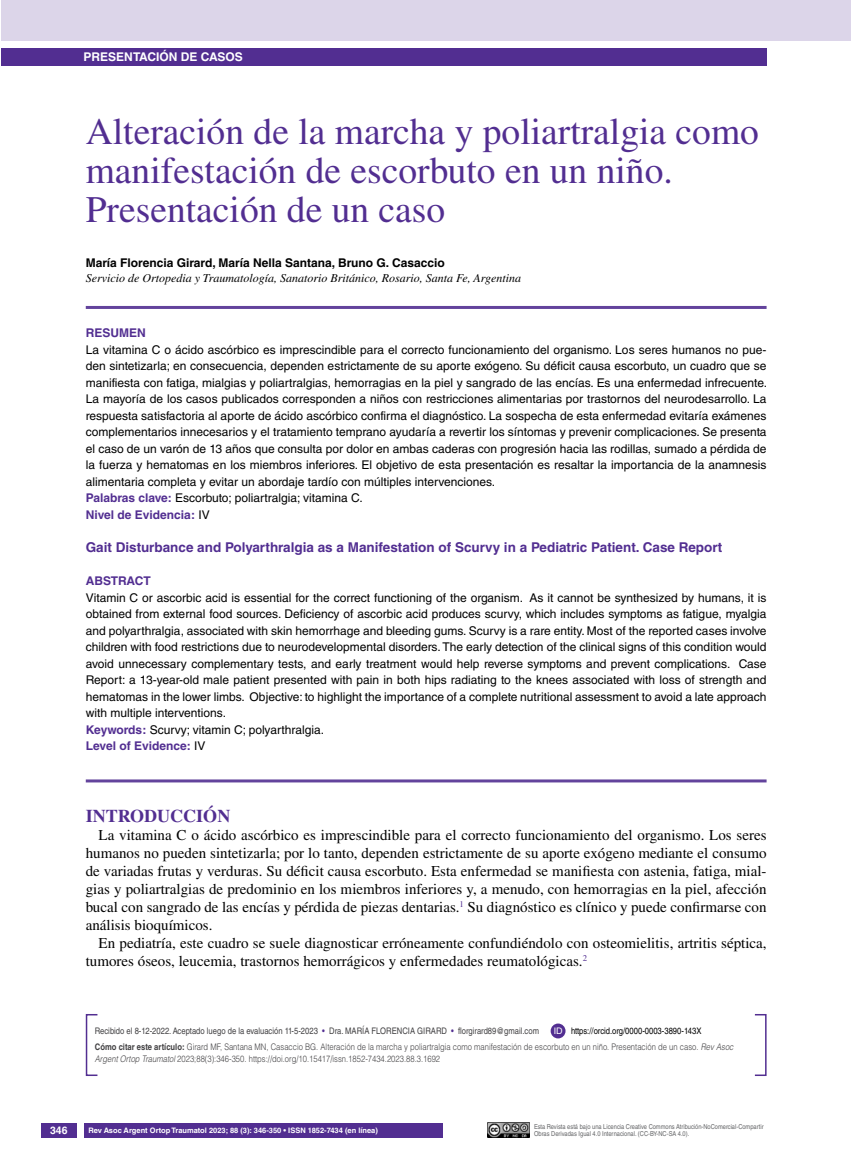
<style>
.page{position:relative;width:851px;height:1170px;background:#fff}
.page>*{position:absolute;margin:0;border:0;box-sizing:border-box;transform-origin:0 0}
.t1{font:37.5px/39px "Times LT Std";color:#522e91}
.t2{font:700 18px "Times LT Std";color:#522e91}
.t3{font:15px/18px "Times LT Std";color:#000;text-align:justify}
.t4{font:700 13.5px "Helvetica LT Std";color:#522e91}
.t5{font:12px/16.5px "Helvetica LT Std";color:#000}
.t6{font:italic 12px "Times LT Std";color:#000}
.t7{font:700 12px "Helvetica LT Std";color:#000}
.t8{font:700 12px "Helvetica LT Std";color:#fff}
.t9{font:700 12px "Helvetica LT Std";color:#522e91}
.t10{font:700 10.5px "Helvetica LT Std";color:#fff}
.t11{font:300 9px/16.2px "Helvetica LT Std";color:#414042;scale:.85 1}
.t12{font:9px "Helvetica LT Std";color:#414042;scale:.85 1}
.t13{font:9px "Helvetica LT Std";color:#fff}
.t14{font:700 7.5px "Helvetica LT Std";color:#fff}
.t15{font:6.75px/7.5px "Helvetica LT Std";color:#636466;scale:.85 1}
.s1{font-weight:700;color:#522e91}
.s2{color:#522e91}
.s3{font-weight:400;color:#000}
.s4{font-weight:700}
.s5{font-style:italic}
</style>
<div class="page">
<div style="left:41px;top:1123px;width:36px;height:14px;background:#522e91"></div>
<div style="left:1px;top:49px;width:765px;height:17px;background:#522e91"></div>
<hr style="left:86px;top:306px;width:680px;height:3px;background:#63439c">
<hr style="left:86px;top:779px;width:680px;height:3px;background:#63439c">
<img style="left:487px;top:1122px;width:42px;height:15px">
<div style="left:1px;top:0;width:849px;height:40px;background:#dcd5e9"></div>
<div style="left:84px;top:1123px;width:358px;height:14px;background:#522e91"></div>
<div style="left:86px;top:1013px;width:12px;height:62px;border:2px solid #522e91"></div>
<div style="left:754px;top:1013px;width:12px;height:62px;border:2px solid #522e91"></div>
<div style="left:550px;top:1023px;width:15px;height:15px;background:#522e91;border-radius:50%"></div>
<p class="t8" style="left:84px;top:50px;width:26px">PRESENT</p>
<p class="t8" style="left:139px;top:50px;width:104px">ACIÓN DE CASOS</p>
<h1 class="t1" style="left:86px;top:112px;width:674px">Alteración de la marcha y poliartralgia como manifestación de escorbuto en un niño.<br>Presentación de un caso</h1>
<p class="t7" style="left:86px;top:256px;width:360px">María Florencia Girard, María Nella Santana, Bruno G. Casaccio</p>
<p class="t6" style="left:86px;top:272px;width:437px">Servicio de Ortopedia y Traumatología, Sanatorio Británico, Rosario, Santa Fe, Argentina</p>
<p class="t9" style="left:86px;top:326px;width:61px">Resumen</p>
<p class="t5" style="left:86px;top:341px;width:682px">La vitamina C o ácido ascórbico es imprescindible para el correcto funcionamiento del organismo. Los seres humanos no pue&shy;den sintetizarla; en consecuencia, dependen estrictamente de su aporte exógeno. Su déficit causa escorbuto, un cuadro que se manifiesta con fatiga, mialgias y poliartralgias, hemorragias en la piel y sangrado de las encías. Es una enfermedad infrecuente.<br>La mayoría de los casos publicados corresponden a niños con restricciones alimentarias por trastornos del neurodesarrollo. La respuesta satisfactoria al aporte de ácido ascórbico confirma el diagnóstico. La sospecha de esta enfermedad evitaría exámenes complementarios innecesarios y el tratamiento temprano ayudaría a revertir los síntomas y prevenir complicaciones. Se presenta el caso de un varón de 13 años que consulta por dolor en ambas caderas con progresión hacia las rodillas, sumado a pérdida de la fuerza y hematomas en los miembros inferiores. El objetivo de esta presentación es resaltar la importancia de la anamnesis alimentaria completa y evitar un abordaje tardío con múltiples intervenciones.<br><span class="s1">Palabras clave:</span> Escorbuto; poliartralgia; vitamina C.<br><span class="s1">Nivel de Evidencia:</span> IV</p>
<p class="t4" style="left:86px;top:539px;width:638px">Gait Disturbance and Polyarthralgia as a Manifestation of Scurvy in a Pediatric Patient. Case Report</p>
<p class="t9" style="left:86px;top:573px;width:42px">Abstrac</p>
<p class="t9" style="left:143px;top:573px;width:9px">t</p>
<p class="t5" style="left:86px;top:589px;width:682px">Vitamin C or ascorbic acid is essential for the correct functioning of the organism. As it cannot be synthesized by humans, it is obtained from external food sources. Deficiency of ascorbic acid produces scurvy, which includes symptoms as fatigue, myalgia and polyarthralgia, associated with skin hemorrhage and bleeding gums. Scurvy is a rare entity. Most of the reported cases involve children with food restrictions due to neurodevelopmental disorders. The early detection of the clinical signs of this condition would avoid unnecessary complementary tests, and early treatment would help reverse symptoms and prevent complications. Case Report: a 13-year-old male patient presented with pain in both hips radiating to the knees associated with loss of strength and hematomas in the lower limbs. Objective: to highlight the importance of a complete nutritional assessment to avoid a late approach with multiple interventions.<br><span class="s1">Keywords:</span> Scurvy; vitamin C; polyarthralgia.<br><span class="s1">Level of Evidence:</span> IV</p>
<h2 class="t2" style="left:86px;top:805px;width:146px">INTRODUCCIÓN</h2>
<p class="t3" style="left:86px;top:826px;width:682px;text-indent:13px">La vitamina C o ácido ascórbico es imprescindible para el correcto funcionamiento del organismo. Los seres humanos no pueden sintetizarla; por lo tanto, dependen estrictamente de su aporte exógeno mediante el consumo de variadas frutas y verduras. Su déficit causa escorbuto. Esta enfermedad se manifiesta con astenia, fatiga, mial&shy;gias y poliartralgias de predominio en los miembros inferiores y, a menudo, con hemorragias en la piel, afección bucal con sangrado de las encías y pérdida de piezas dentarias.<sup>1</sup> Su diagnóstico es clínico y puede confirmarse con análisis bioquímicos.</p>
<p class="t3" style="left:86px;top:934px;width:682px;text-indent:13px">En pediatría, este cuadro se suele diagnosticar erróneamente confundiéndolo con osteomielitis, artritis séptica, tumores óseos, leucemia, trastornos hemorrágicos y enfermedades reumatológicas.<sup>2</sup></p>
<p class="t12" style="left:95px;top:1025px;width:338px">Recibido el 8-12-2022. Aceptado luego de la evaluación 11-5-2023 <span class="s2">•</span> Dra. Mar ía Florencia</p>
<p class="t12" style="left:417px;top:1025px;width:14px">Girard</p>
<p class="t12" style="left:451px;top:1025px;width:105px"><span class="s2">•</span> florgirard89@gmail.com</p>
<p class="t11" style="left:95px;top:1022px;width:752px;text-indent:476px"><span class="s3">https://orcid.org/0000-0003-3890-143X<br></span><span class="s4">Cómo citar este artículo:</span> Girard MF, Santana MN, Casaccio BG. Alteración de la marcha y poliartralgia como manifestación de escorbuto en un niño. Presentación de un caso. <span class="s5">Rev Asoc</span></p>
<p class="t11" style="left:95px;top:1050px;width:408px"><span class="s5">Argent Ortop Traumatol</span> 2023;88(3):346-350. https://doi.org/10.15417/issn.1852-7434.2023.88.3.1692</p>
<p class="t13" style="left:553px;top:1025px;width:10px">ID</p>
<p class="t10" style="left:50px;top:1124px;width:19px">346</p>
<p class="t14" style="left:88px;top:1125px;width:291px">Rev Asoc Argent Ortop Traumatol 2023; 88 (3): 346-350 • ISSN 1852-7434 (en línea)</p>
<p class="t15" style="left:534px;top:1122px;width:272px">Esta Revista está bajo una Licencia Creative Commons Atribución-NoComercial-Compartir<br>Obras Derivadas Igual 4.0 Internacional. (CC-BY-NC-SA 4.0).</p>
</div>
